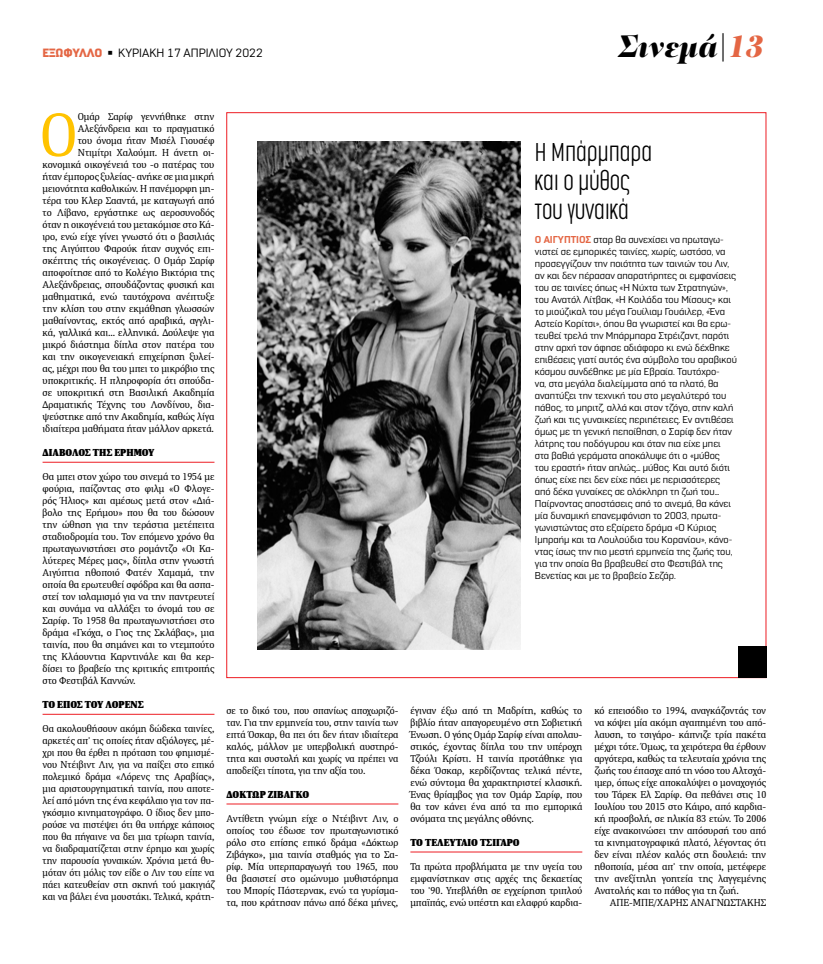
<style>
.page{position:relative;width:823px;height:964px;background:#fff}
.page>*{position:absolute;margin:0;border:0;box-sizing:border-box;transform-origin:0 0}
.t1{font:61.7px "PFDIN Serif";color:#ffc300}
.t2{font:italic 900 32px "PF Regal Display Pro";color:#000}
.t3{font:200 24px/28.8px "Cocogoose Compressed";color:#000}
.t4{font:12px "Normative Pro";color:#000}
.t5{font:10px/12px "PFDIN Serif";color:#000;text-align:justify}
.t6{font:10px/12px "Normative Pro";color:#000}
.t7{font:900 10px "PFDIN Serif";color:#000}
.t8{font:900 10px "PFDIN Serif";letter-spacing:-.02em;color:#000}
.s1{font-weight:900;color:#e46644}
.s2{color:#e46644}
.s3{font-weight:700;color:#e46644}
</style>
<div class="page">
<hr style="left:43px;top:462px;width:171px;height:1px;background:#ed1d24">
<hr style="left:43px;top:714px;width:171px;height:1px;background:#ed1d24">
<hr style="left:226px;top:804px;width:172px;height:1px;background:#ed1d24">
<hr style="left:410px;top:852px;width:172px;height:1px;background:#ed1d24">
<img style="left:257px;top:141px;width:263px;height:508px">
<div style="left:737px;top:647px;width:28px;height:31px;background:#000"></div>
<p class="t4" style="left:43px;top:46px;width:222px"><span class="s1">ΕΞΩΦΥΛΛΟ</span> ◾ ΚΥΡΙΑΚΗ 17 ΑΠΡΙΛΙΟΥ 2022</p>
<h2 class="t2" style="left:618px;top:26px;width:147px">Σινεμά|<span class="s2">13</span></h2>
<h1 class="t1" style="left:39px;top:96px;width:40px">Ο</h1>
<p class="t5" style="left:43px;top:111px;width:173px;text-align:right">Ομάρ Σαρίφ γεννήθηκε στην Αλεξάνδρεια και το πραγματικό<br>του όνομα ήταν Μισέλ Γιουσέφ Ντιμίτρι Χαλούμπ. Η άνετη οι&shy;κονομικά οικογένειά του -ο πατέρας του ήταν έμπορος ξυλείας- ανήκε σε μια μικρή μειονότητα καθολικών. Η πανέμορφη μη&shy;τέρα του Κλερ Σααντά, με καταγωγή από το Λίβανο, εργάστηκε ως αεροσυνοδός όταν η οικογένειά του μετακόμισε στο Κά&shy;ιρο, ενώ είχε γίνει γνωστό ότι ο βασιλιάς της Αιγύπτου Φαρούκ ήταν συχνός επι&shy;σκέπτης τής οικογένειας. Ο Ομάρ Σαρίφ αποφοίτησε από το Κολέγιο Βικτόρια της Αλεξάνδρειας, σπουδάζοντας φυσική και μαθηματικά, ενώ ταυτόχρονα ανέπτυξε την κλίση του στην εκμάθηση γλωσσών μαθαίνοντας, εκτός από αραβικά, αγγλι&shy;κά, γαλλικά και… ελληνικά. Δούλεψε για μικρό διάστημα δίπλα στον πατέρα του και την οικογενειακή επιχείρηση ξυλεί&shy;ας, μέχρι που θα του μπει το μικρόβιο της υποκριτικής. Η πληροφορία ότι σπούδα&shy;σε υποκριτική στη Βασιλική Ακαδημία Δραματικής Τέχνης του Λονδίνου, δια&shy;ψεύστηκε από την Ακαδημία, καθώς λίγα ιδιαίτερα μαθήματα ήταν μάλλον αρκετά.</p>
<p class="t7" style="left:43px;top:446px;width:113px">ΔΙΆΒΟΛΟΣ ΤΗΣ ΕΡΉΜΟΥ</p>
<p class="t5" style="left:43px;top:471px;width:173px">Θα μπει στον χώρο του σινεμά το 1954 με φούρια, παίζοντας στο φιλμ «Ο Φλογε&shy;ρός Ήλιος» και αμέσως μετά στον «Διά&shy;βολο της Ερήμου» που θα του δώσουν την ώθηση για την τεράστια μετέπειτα σταδιοδρομία του. Τον επόμενο χρόνο θα πρωταγωνιστήσει στο ρομάντζο «Οι Κα&shy;λύτερες Μέρες μας», δίπλα στην γνωστή Αιγύπτια ηθοποιό Φατέν Χαμαμά, την οποία θα ερωτευθεί σφόδρα και θα ασπα&shy;στεί τον ισλαμισμό για να την παντρευτεί και συνάμα να αλλάξει το όνομά του σε Σαρίφ. Το 1958 θα πρωταγωνιστήσει στο δράμα «Γκόχα, ο Γιος της Σκλάβας», μια ταινία, που θα σημάνει και το ντεμπούτο της Κλάουντια Καρντινάλε και θα κερ&shy;δίσει το βραβείο της κριτικής επιτροπής στο Φεστιβάλ Καννών.</p>
<p class="t8" style="left:43px;top:698px;width:103px">ΤΟ ΈΠΟΣ ΤΟΥ ΛΌΡΕΝΣ</p>
<p class="t5" style="left:43px;top:723px;width:173px">Θα ακολουθήσουν ακόμη δώδεκα ταινίες, αρκετές απ' τις οποίες ήταν αξιόλογες, μέ&shy;χρι που θα έρθει η πρόταση του φημισμέ&shy;νου Ντέιβιντ Λιν, για να παίξει στο επικό πολεμικό δράμα «Λόρενς της Αραβίας», μια αριστουργηματική ταινία, που αποτε&shy;λεί από μόνη της ένα κεφάλαιο για τον πα&shy;γκόσμιο κινηματογράφο. Ο ίδιος δεν μπο&shy;ρούσε να πιστέψει ότι θα υπήρχε κάποιος που θα πήγαινε να δει μια τρίωρη ταινία, να διαδραματίζεται στην έρημο και χωρίς την παρουσία γυναικών. Χρόνια μετά θυ&shy;μόταν ότι μόλις τον είδε ο Λιν του είπε να πάει κατευθείαν στη σκηνή τού μακιγιάζ και να βάλει ένα μουστάκι. Τελικά, κράτη-</p>
<h3 class="t3" style="left:534px;top:138px;width:119px">Η Μπάρμπαρα και ο μύθος του γυναικά</h3>
<p class="t6" style="left:534px;top:233px;width:203px"><span class="s3">Ο ΑΙΓΎΠΤΙΟΣ</span> σταρ θα συνεχίσει να πρωταγω&shy;νιστεί σε εμπορικές ταινίες, χωρίς, ωστόσο, να προσεγγίζουν την ποιότητα των ταινιών του Λιν, αν και δεν πέρασαν απαρατήρητες οι εμφανίσεις του σε ταινίες όπως «Η Νύχτα των Στρατηγών», του Ανατόλ Λίτβακ, «Η Κοιλάδα του Μίσους» και το μιούζικαλ του μέγα Γουίλιαμ Γουάιλερ, «Ένα Αστείο Κορίτσι», όπου θα γνωριστεί και θα ερω&shy;τευθεί τρελά την Μπάρμπαρα Στρέιζαντ, παρότι στην αρχή τον άφησε αδιάφορο κι ενώ δέχθηκε επιθέσεις γιατί αυτός ένα σύμβολο του αραβικού κόσμου συνδέθηκε με μία Εβραία. Ταυτόχρο-<br>να, στα μεγάλα διαλείμματα από τα πλατό, θα αναπτύξει την τεχνική του στο μεγαλύτερό του πάθος, το μπριτζ, αλλά και στον τζόγο, στην καλή ζωή και τις γυναικείες περιπέτειες. Εν αντιθέσει όμως με τη γενική πεποίθηση, ο Σαρίφ δεν ήταν λάτρης του ποδόγυρου και όταν πια είχε μπει στα βαθιά γεράματα αποκάλυψε ότι ο «μύθος<br>του εραστή» ήταν απλώς… μύθος. Και αυτό διότι όπως είχε πει δεν είχε πάει με περισσότερες από δέκα γυναίκες σε ολόκληρη τη ζωή του...<br>Παίρνοντας αποστάσεις από το σινεμά, θα κάνει μία δυναμική επανεμφάνιση το 2003, πρωτα&shy;γωνιστώντας στο εξαίρετο δράμα «Ο Κύριος Ιμπραήμ και τα Λουλούδια του Κορανίου», κάνο&shy;ντας ίσως την πιο μεστή ερμηνεία της ζωής του, για την οποία θα βραβευθεί στο Φεστιβάλ της Βενετίας και με το βραβείο Σεζάρ.</p>
<p class="t5" style="left:226px;top:704px;width:173px">σε το δικό του, που σπανίως αποχωριζό&shy;ταν. Για την ερμηνεία του, στην ταινία των επτά Όσκαρ, θα πει ότι δεν ήταν ιδιαίτερα καλός, μάλλον με υπερβολική αυστηρό&shy;τητα και συστολή και χωρίς να πρέπει να αποδείξει τίποτα, για την αξία του.</p>
<p class="t7" style="left:226px;top:788px;width:84px">ΔΌΚΤΩΡ ΖΙΒΆΓΚΟ</p>
<p class="t5" style="left:226px;top:812px;width:173px">Αντίθετη γνώμη είχε ο Ντέιβιντ Λιν, ο οποίος του έδωσε τον πρωταγωνιστικό ρόλο στο επίσης επικό δράμα «Δόκτωρ Ζιβάγκο», μια ταινία σταθμός για το Σα&shy;ρίφ. Μία υπερπαραγωγή του 1965, που θα βασιστεί στο ομώνυμο μυθιστόρημα του Μπορίς Πάστερνακ, ενώ τα γυρίσμα&shy;τα, που κράτησαν πάνω από δέκα μήνες,</p>
<p class="t5" style="left:410px;top:704px;width:173px">έγιναν έξω από τη Μαδρίτη, καθώς το βιβλίο ήταν απαγορευμένο στη Σοβιετική Ένωση. Ο γόης Ομάρ Σαρίφ είναι απολαυ&shy;στικός, έχοντας δίπλα του την υπέροχη Τζούλι Κρίστι. Η ταινία προτάθηκε για δέκα Όσκαρ, κερδίζοντας τελικά πέντε, ενώ σύντομα θα χαρακτηριστεί κλασική.<br>Ένας θρίαμβος για τον Ομάρ Σαρίφ, που θα τον κάνει ένα από τα πιο εμπορικά ονόματα της μεγάλης οθόνης.</p>
<p class="t7" style="left:410px;top:836px;width:111px">ΤΟ ΤΕΛΕΥΤΑΊΟ ΤΣΙΓΆΡΟ</p>
<p class="t5" style="left:410px;top:860px;width:173px">Τα πρώτα προβλήματα με την υγεία του εμφανίστηκαν στις αρχές της δεκαετίας του '90. Υπεβλήθη σε εγχείρηση τριπλού μπαϊπάς, ενώ υπέστη και ελαφρύ καρδια-</p>
<p class="t5" style="left:594px;top:704px;width:173px">κό επεισόδιο το 1994, αναγκάζοντάς τον να κόψει μία ακόμη αγαπημένη του από&shy;λαυση, το τσιγάρο- κάπνιζε τρία πακέτα μέχρι τότε. Όμως, τα χειρότερα θα έρθουν αργότερα, καθώς τα τελευταία χρόνια της ζωής του έπασχε από τη νόσο του Αλτσχά&shy;ιμερ, όπως είχε αποκαλύψει ο μοναχογιός του Τάρεκ Ελ Σαρίφ. Θα πεθάνει στις 10<br>Ιουλίου του 2015 στο Κάιρο, από καρδια&shy;κή προσβολή, σε ηλικία 83 ετών. Το 2006 είχε ανακοινώσει την απόσυρσή του από τα κινηματογραφικά πλατό, λέγοντας ότι δεν είναι πλέον καλός στη δουλειά: την ηθοποιία, μέσα απ' την οποία, μετέφερε την ανεξίτηλη γοητεία της λαγγεμένης Ανατολής και το πάθος για τη ζωή.</p>
<p class="t5" style="left:609px;top:896px;width:158px">ΑΠΕ-ΜΠΕ/ΧΆΡΗΣ ΑΝΑΓΝΩΣΤΆΚΗΣ</p>
</div>
